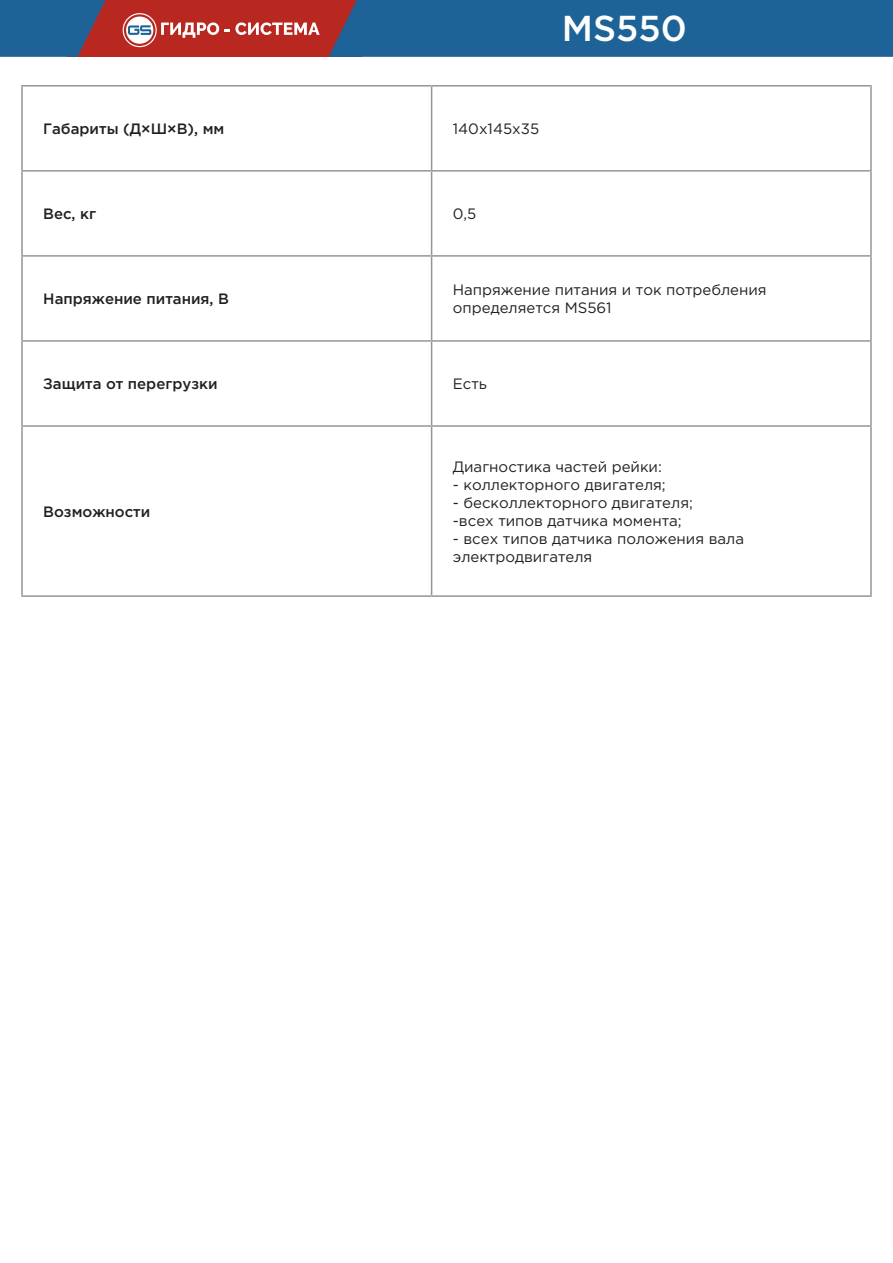
<style>
.page{position:relative;width:893px;height:1263px;background:#fff}
.page>*{position:absolute;margin:0;border:0;box-sizing:border-box;transform-origin:0 0}
.t1{font:500 36px "Gotham Pro";color:#fff}
.Правый_абзац{font:15px "Gotham Pro";color:#231f20}
.левый_столбец{font:500 15px "Gotham Pro";color:#231f20}
</style>
<div class="page">
<div style="left:68px;top:0;width:294px;height:57px;background:#b92820"></div>
<div style="left:329px;top:0;width:564px;height:57px;background:#1e6398"></div>
<svg style="left:0;top:0;width:106px;height:57px;background:#335b87"></svg>
<svg style="left:123px;top:13px;width:34px;height:34px"></svg>
<svg style="left:124px;top:14px;width:95px;height:32px"></svg>
<svg style="left:225px;top:22px;width:95px;height:13px"></svg>
<hr style="left:21px;top:85px;width:411px;height:2px;background:#939598">
<hr style="left:21px;top:87px;width:2px;height:83px;background:#939598">
<hr style="left:432px;top:85px;width:440px;height:2px;background:#939598">
<hr style="left:431px;top:87px;width:1px;height:83px;background:#939598">
<hr style="left:870px;top:87px;width:2px;height:83px;background:#939598">
<hr style="left:21px;top:170px;width:411px;height:2px;background:#939598">
<hr style="left:21px;top:172px;width:2px;height:83px;background:#939598">
<hr style="left:432px;top:170px;width:440px;height:2px;background:#939598">
<hr style="left:431px;top:172px;width:1px;height:83px;background:#939598">
<hr style="left:870px;top:172px;width:2px;height:83px;background:#939598">
<hr style="left:21px;top:255px;width:411px;height:2px;background:#939598">
<hr style="left:21px;top:257px;width:2px;height:83px;background:#939598">
<hr style="left:432px;top:255px;width:440px;height:2px;background:#939598">
<hr style="left:431px;top:257px;width:1px;height:83px;background:#939598">
<hr style="left:870px;top:257px;width:2px;height:83px;background:#939598">
<hr style="left:21px;top:340px;width:411px;height:2px;background:#939598">
<hr style="left:21px;top:342px;width:2px;height:83px;background:#939598">
<hr style="left:432px;top:340px;width:440px;height:2px;background:#939598">
<hr style="left:431px;top:342px;width:1px;height:83px;background:#939598">
<hr style="left:870px;top:342px;width:2px;height:83px;background:#939598">
<hr style="left:21px;top:425px;width:411px;height:2px;background:#939598">
<hr style="left:21px;top:427px;width:2px;height:168px;background:#939598">
<hr style="left:432px;top:425px;width:440px;height:2px;background:#939598">
<hr style="left:431px;top:427px;width:1px;height:168px;background:#939598">
<hr style="left:870px;top:427px;width:2px;height:168px;background:#939598">
<hr style="left:21px;top:595px;width:411px;height:2px;background:#939598">
<hr style="left:432px;top:595px;width:440px;height:2px;background:#939598">
<p class="t1" style="left:562px;top:8px;width:127px">MS550</p>
<p class="левый_столбец" style="left:43px;top:120px;width:183px">Габариты (Д×Ш×В), мм</p>
<p class="Правый_абзац" style="left:453px;top:120px;width:88px">140х145х35</p>
<p class="левый_столбец" style="left:43px;top:205px;width:54px">Вес, кг</p>
<p class="Правый_абзац" style="left:453px;top:205px;width:25px">0,5</p>
<p class="левый_столбец" style="left:43px;top:290px;width:187px">Напряжение питания, В</p>
<p class="Правый_абзац" style="left:453px;top:281px;width:315px">Напряжение питания и ток потребления</p>
<p class="Правый_абзац" style="left:453px;top:299px;width:160px">определяется MS561</p>
<p class="левый_столбец" style="left:43px;top:375px;width:176px">Защита от перегрузки</p>
<p class="Правый_абзац" style="left:453px;top:375px;width:36px">Есть</p>
<p class="левый_столбец" style="left:43px;top:503px;width:109px">Возможности</p>
<p class="Правый_абзац" style="left:453px;top:458px;width:211px">Диагностика частей рейки:</p>
<p class="Правый_абзац" style="left:453px;top:476px;width:214px">- коллекторного двигателя;</p>
<p class="Правый_абзац" style="left:453px;top:494px;width:242px">- бесколлекторного двигателя;</p>
<p class="Правый_абзац" style="left:453px;top:512px;width:230px">-всех типов датчика момента;</p>
<p class="Правый_абзац" style="left:453px;top:530px;width:293px">- всех типов датчика положения вала</p>
<p class="Правый_абзац" style="left:453px;top:548px;width:141px">электродвигателя</p>
</div>
